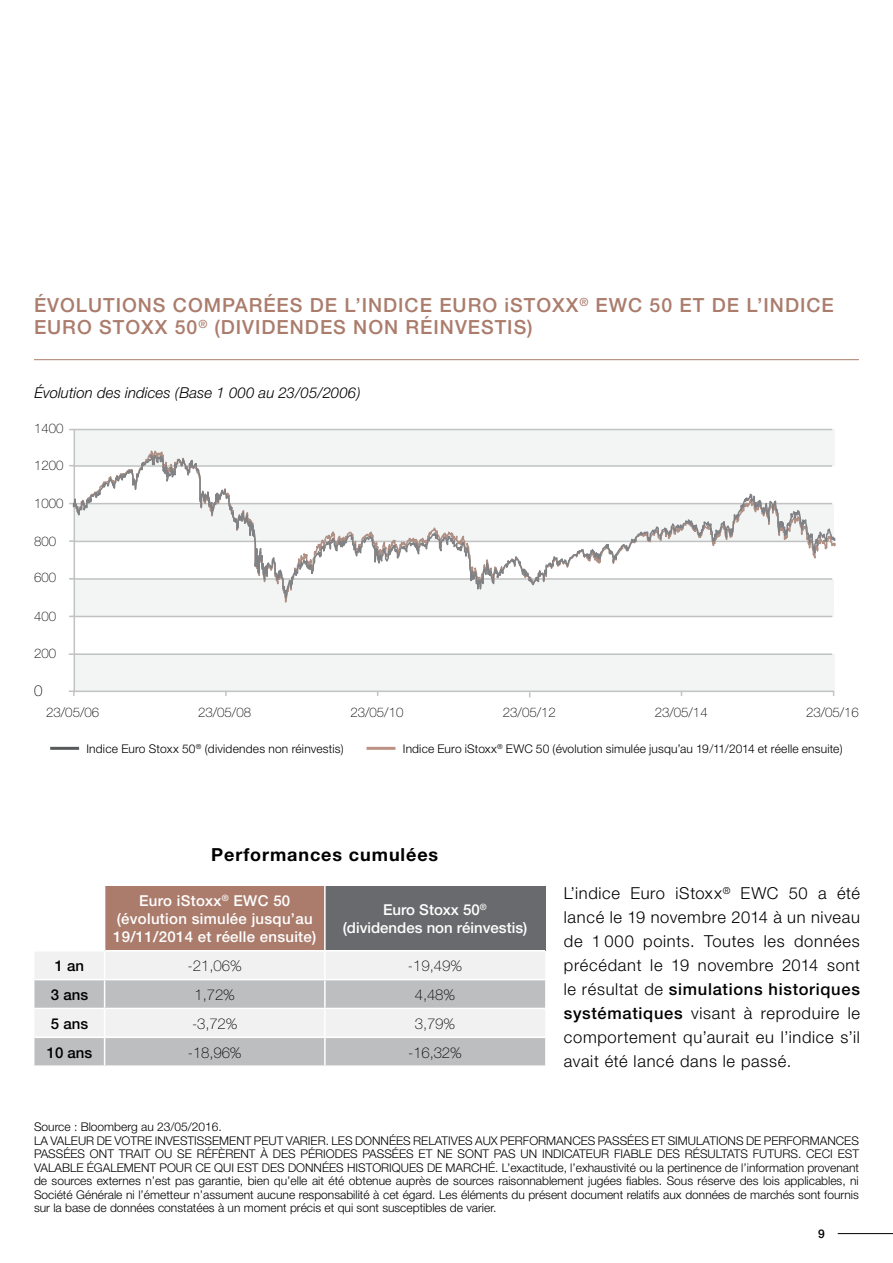
<style>
.page{position:relative;width:893px;height:1263px;background:#fff}
.page>*{position:absolute;margin:0;border:0;box-sizing:border-box;transform-origin:0 0}
.t1{font:500 19.5px/22.5px "Helvetica Neue";letter-spacing:.05em;color:#ab7c6c}
.t2{font:700 18px "Helvetica Neue";letter-spacing:.05em;color:#000}
.t3{font:300 16.5px/24px "Helvetica Neue";letter-spacing:.04em;color:#000;text-align:justify}
.t4{font:100 15.15px "Helvetica Neue";color:#000}
.t5{font:500 15px/18px "Helvetica Neue";letter-spacing:.02em;color:#fff;text-align:center}
.t6{font:100 15px "Helvetica Neue";letter-spacing:-.01em;color:#000}
.t7{font:italic 300 15px "Helvetica Neue";letter-spacing:.005em;color:#000}
.t8{font:500 15px/18px "Helvetica Neue";color:#fff;text-align:center}
.t9{font:500 15px "Helvetica Neue";color:#000}
.t10{font:100 13.2px "Helvetica Neue";color:#000}
.t11{font:300 12px/13.5px "Helvetica Neue";color:#000}
.t12{font:500 12px "Helvetica Neue";color:#000}
.s1{font-weight:500}
</style>
<div class="page">
<hr style="left:838px;top:1233px;width:55px;height:1px;background:#000">
<div style="left:74px;top:654px;width:760px;height:38px;background:#f3f4f4"></div>
<div style="left:74px;top:429px;width:760px;height:37px;background:#f3f4f4"></div>
<hr style="left:74px;top:429px;width:1px;height:262px;background:#c1c3c2">
<hr style="left:74px;top:690px;width:760px;height:2px;background:#c1c3c2">
<svg style="left:69px;top:690px;width:6px;height:6px"></svg>
<hr style="left:74px;top:653px;width:758px;height:2px;background:#c1c3c2">
<hr style="left:74px;top:429px;width:758px;height:1px;background:#c1c3c2">
<svg style="left:72px;top:610px;width:762px;height:9px"></svg>
<svg style="left:72px;top:446px;width:764px;height:164px"></svg>
<div style="left:105px;top:886px;width:220px;height:65px;background:#ab7c6c"></div>
<div style="left:325px;top:886px;width:220px;height:65px;background:#696a6d"></div>
<hr style="left:324px;top:886px;width:2px;height:64px;background:#fff">
<hr style="left:105px;top:950px;width:220px;height:1px;background:#fff">
<hr style="left:325px;top:950px;width:220px;height:1px;background:#fff">
<svg style="left:34px;top:952px;width:511px;height:113px"></svg>
<hr style="left:325px;top:1036px;width:220px;height:2px;background:#fff">
<hr style="left:324px;top:1038px;width:2px;height:27px;background:#fff">
<hr style="left:50px;top:747px;width:29px;height:3px;background:#58595b">
<hr style="left:367px;top:747px;width:28px;height:3px;background:#bb9284">
<hr style="left:34px;top:359px;width:825px;height:1px;background:#ab7c6c">
<h1 class="t1" style="left:34px;top:294px;width:801px">ÉVOLUTIONS COMPARÉES DE L’INDICE EURO iSTOXX<sup>®</sup> EWC 50 ET DE L’INDICE<br>EURO STOXX 50<sup>®</sup> (DIVIDENDES NON RÉINVESTIS)</h1>
<p class="t7" style="left:34px;top:384px;width:328px">Évolution des indices (Base 1 000 au 23/05/2006)</p>
<p class="t10" style="left:34px;top:421px;width:31px">1400</p>
<p class="t10" style="left:34px;top:457px;width:31px">1200</p>
<p class="t10" style="left:34px;top:496px;width:31px">1000</p>
<p class="t10" style="left:34px;top:533px;width:24px">800</p>
<p class="t10" style="left:34px;top:569px;width:24px">600</p>
<p class="t10" style="left:34px;top:608px;width:24px">400</p>
<p class="t10" style="left:34px;top:646px;width:24px">200</p>
<p class="t4" style="left:34px;top:682px;width:10px">0</p>
<p class="t10" style="left:46px;top:704px;width:54px">23/05/06</p>
<p class="t10" style="left:198px;top:704px;width:54px">23/05/08</p>
<p class="t10" style="left:350px;top:704px;width:54px">23/05/10</p>
<p class="t10" style="left:503px;top:704px;width:54px">23/05/12</p>
<p class="t10" style="left:655px;top:704px;width:54px">23/05/14</p>
<p class="t10" style="left:806px;top:704px;width:54px">23/05/16</p>
<p class="t11" style="left:86px;top:741px;width:259px">Indice Euro Stoxx 50<sup>®</sup> (dividendes non réinvestis)</p>
<p class="t11" style="left:403px;top:741px;width:441px">Indice Euro iStoxx<sup>®</sup> EWC 50 (évolution simulée jusqu’au 19/11/2014 et réelle ensuite)</p>
<h2 class="t2" style="left:211px;top:843px;width:228px">Performances cumulées</h2>
<p class="t5" style="left:113px;top:892px;width:205px">Euro iStoxx<sup>®</sup> EWC 50 (évolution simulée jusqu’au<br>19/11/2014 et réelle ensuite)</p>
<p class="t8" style="left:343px;top:901px;width:186px">Euro Stoxx 50<sup>® </sup>(dividendes non réinvestis)</p>
<p class="t9" style="left:55px;top:957px;width:31px">1 an</p>
<p class="t6" style="left:187px;top:957px;width:56px">-21,06%</p>
<p class="t6" style="left:408px;top:957px;width:56px">-19,49%</p>
<p class="t9" style="left:51px;top:985px;width:39px">3 ans</p>
<p class="t6" style="left:195px;top:986px;width:42px">1,72%</p>
<p class="t6" style="left:415px;top:986px;width:42px">4,48%</p>
<p class="t9" style="left:51px;top:1014px;width:39px">5 ans</p>
<p class="t6" style="left:192px;top:1015px;width:47px">-3,72%</p>
<p class="t6" style="left:415px;top:1015px;width:42px">3,79%</p>
<p class="t9" style="left:47px;top:1043px;width:47px">10 ans</p>
<p class="t6" style="left:188px;top:1044px;width:55px">-18,96%</p>
<p class="t6" style="left:408px;top:1044px;width:55px">-16,32%</p>
<p class="t3" style="left:564px;top:881px;width:298px">L’indice Euro iStoxx<sup>®</sup> EWC 50 a été lancé le 19 novembre 2014 à un niveau de 1 000 points. Toutes les données précédant le 19 novembre 2014 sont le résultat de <span class="s1">simulations historiques systématiques</span> visant à reproduire le comportement qu’aurait eu l’indice s’il avait été lancé dans le passé.</p>
<p class="t11" style="left:34px;top:1120px;width:826px">Source : Bloomberg au 23/05/2016.<br>LA VALEUR DE VOTRE INVESTISSEMENT PEUT VARIER. LES DONNÉES RELATIVES AUX PERFORMANCES PASSÉES ET SIMULATIONS DE PERFORMANCES PASSÉES ONT TRAIT OU SE RÉFÈRENT À DES PÉRIODES PASSÉES ET NE SONT PAS UN INDICATEUR FIABLE DES RÉSULTATS FUTURS. CECI EST VALABLE ÉGALEMENT POUR CE QUI EST DES DONNÉES HISTORIQUES DE MARCHÉ. L’exactitude, l’exhaustivité ou la pertinence de l’information provenant de sources externes n’est pas garantie, bien qu’elle ait été obtenue auprès de sources raisonnablement jugées fiables. Sous réserve des lois applicables, ni Société Générale ni l’émetteur n’assument aucune responsabilité à cet égard. Les éléments du présent document relatifs aux données de marchés sont fournis sur la base de données constatées à un moment précis et qui sont susceptibles de varier.</p>
<p class="t12" style="left:818px;top:1226px;width:8px">9</p>
</div>
